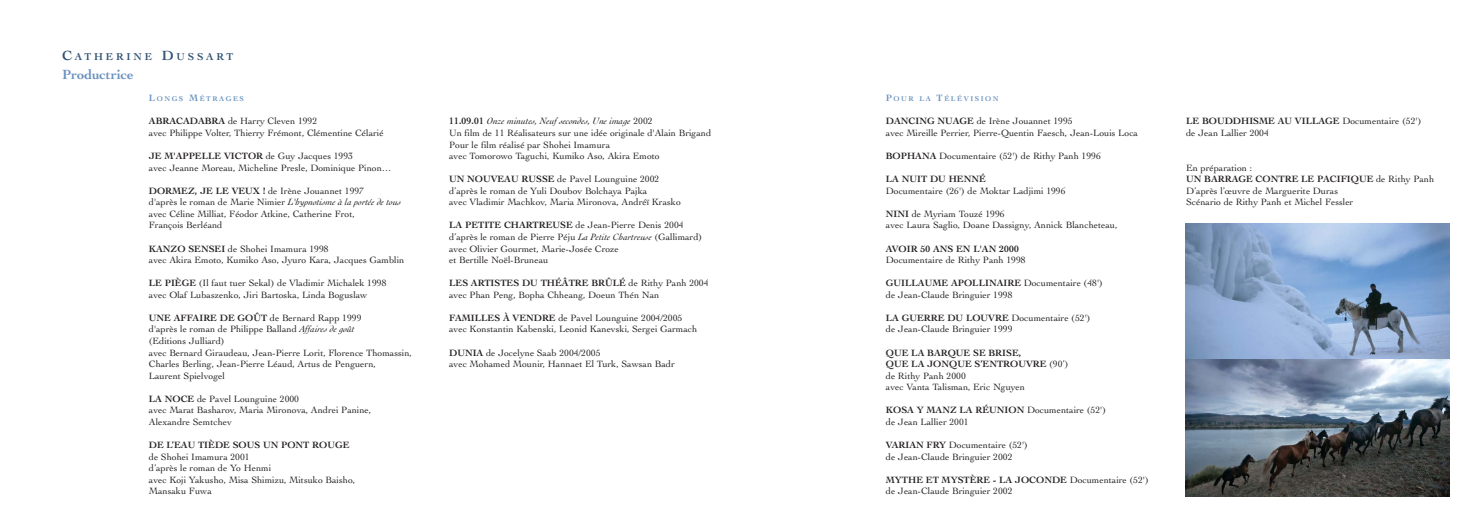
<style>
.page{position:relative;width:1474px;height:521px;background:#fff}
.page>*{position:absolute;margin:0;border:0;box-sizing:border-box;transform-origin:0 0}
.t1{font:700 14px "Cochin";color:#6890be}
.t2{font:700 10.5px "Cochin";letter-spacing:.27em;color:#315373}
.t3{font:9.62px/11.5px "Cochin";color:#231f20}
.t4{font:700 9.62px "Cochin";color:#231f20}
.t5{font:700 7.17px "Cochin";letter-spacing:.205em;color:#6890be}
.s1{font-size:14px}
.s2{font-size:9.62px}
.s3{font-weight:700}
.s4{font-style:italic}
</style>
<div class="page">
<img style="left:1185px;top:223px;width:264px;height:137px">
<svg style="left:1185px;top:360px;width:264px;height:136px;background:#656f7a"></svg>
<p class="t2" style="left:62px;top:52px;width:173px"><span class="s1">C</span>ATHERINE <span class="s1">D</span>USSART</p>
<h1 class="t1" style="left:62px;top:69px;width:73px">Productrice</h1>
<p class="t5" style="left:149px;top:96px;width:97px"><span class="s2">L</span>ONGS <span class="s2">M</span>ÉTRAGES</p>
<p class="t3" style="left:149px;top:116px;width:236px"><span class="s3">ABRACADABRA</span> de Harry Cleven 1992<br>avec Philippe Volter, Thierry Frémont, Clémentine Célarié</p>
<p class="t3" style="left:149px;top:151px;width:244px"><span class="s3">JE M'APPELLE VICTOR</span> de Guy Jacques 1993<br>avec Jeanne Moreau, Micheline Presle, Dominique Pinon…</p>
<p class="t3" style="left:149px;top:186px;width:254px"><span class="s3">DORMEZ, JE LE VEUX !</span> de Irène Jouannet 1997<br>d'après le roman de Marie Nimier <span class="s4">L'hypnotisme à la portée de tous </span>avec Céline Milliat, Féodor Atkine, Catherine Frot,<br>François Berléand</p>
<p class="t3" style="left:149px;top:243px;width:257px"><span class="s3">KANZO SENSEI</span> de Shohei Imamura 1998<br>avec Akira Emoto, Kumiko Aso, Jyuro Kara, Jacques Gamblin</p>
<p class="t3" style="left:149px;top:278px;width:239px"><span class="s3">LE PIÈGE</span> (Il faut tuer Sekal) de Vladimir Michalek 1998 avec Olaf Lubaszenko, Jiri Bartoska, Linda Boguslaw</p>
<p class="t3" style="left:149px;top:313px;width:264px"><span class="s3">UNE AFFAIRE DE GOÛT</span> de Bernard Rapp 1999<br>d'après le roman de Philippe Balland <span class="s4">Affaires de goût<br></span>(Editions Julliard)<br>avec Bernard Giraudeau, Jean-Pierre Lorit, Florence Thomassin, Charles Berling, Jean-Pierre Léaud, Artus de Penguern,<br>Laurent Spielvogel</p>
<p class="t3" style="left:149px;top:394px;width:224px"><span class="s3">LA NOCE</span> de Pavel Lounguine 2000<br>avec Marat Basharov, Maria Mironova, Andrei Panine,<br>Alexandre Semtchev</p>
<p class="t4" style="left:149px;top:441px;width:202px">DE L’EAU TIÈDE SOUS UN PONT ROUGE</p>
<p class="t3" style="left:149px;top:451px;width:208px">de Shohei Imamura 2001<br>d’après le roman de Yo Henmi<br>avec Koji Yakusho, Misa Shimizu, Mitsuko Baisho,<br>Mansaku Fuwa</p>
<p class="t3" style="left:449px;top:116px;width:263px"><span class="s3">11.09.01</span> <span class="s4">Onze minutes, Neuf secondes, Une image</span> 2002<br>Un film de 11 Réalisateurs sur une idée originale d'Alain Brigand Pour le film réalisé par Shohei Imamura<br>avec Tomorowo Taguchi, Kumiko Aso, Akira Emoto</p>
<p class="t3" style="left:449px;top:174px;width:233px"><span class="s3">UN NOUVEAU RUSSE</span> de Pavel Lounguine 2002 d’après le roman de Yuli Doubov Bolchaya Pajka<br>avec Vladimir Machkov, Maria Mironova, Andréï Krasko</p>
<p class="t3" style="left:449px;top:220px;width:255px"><span class="s3">LA PETITE CHARTREUSE</span> de Jean-Pierre Denis 2004 d’après le roman de Pierre Péju <span class="s4">La Petite Chartreuse</span> (Gallimard) avec Olivier Gourmet, Marie-Josée Croze<br>et Bertille Noël-Bruneau</p>
<p class="t3" style="left:449px;top:278px;width:261px"><span class="s3">LES ARTISTES DU THÉÂTRE BRÛLÉ</span> de Rithy Panh 2004 avec Phan Peng, Bopha Chheang, Doeun Thén Nan</p>
<p class="t3" style="left:449px;top:313px;width:250px"><span class="s3">FAMILLES À VENDRE</span> de Pavel Lounguine 2004/2005 avec Konstantin Kabenski, Leonid Kanevski, Sergei Garmach</p>
<p class="t3" style="left:449px;top:347px;width:227px"><span class="s3">DUNIA</span> de Jocelyne Saab 2004/2005<br>avec Mohamed Mounir, Hannaet El Turk, Sawsan Badr</p>
<p class="t5" style="left:885px;top:96px;width:114px"><span class="s2">P</span>OUR LA <span class="s2">T</span>ÉLÉVISION</p>
<p class="t3" style="left:885px;top:116px;width:254px"><span class="s3">DANCING NUAGE</span> de Irène Jouannet 1995<br>avec Mireille Perrier, Pierre-Quentin Faesch, Jean-Louis Loca</p>
<p class="t3" style="left:885px;top:151px;width:216px"><span class="s3">BOPHANA</span> Documentaire (52') de Rithy Panh 1996</p>
<p class="t4" style="left:885px;top:175px;width:101px">LA NUIT DU HENNÉ</p>
<p class="t3" style="left:885px;top:186px;width:181px">Documentaire (26') de Moktar Ladjimi 1996</p>
<p class="t3" style="left:885px;top:209px;width:233px"><span class="s3">NINI</span> de Myriam Touzé 1996<br>avec Laura Saglio, Doane Dassigny, Annick Blancheteau,</p>
<p class="t4" style="left:885px;top:245px;width:135px">AVOIR 50 ANS EN L'AN 2000</p>
<p class="t3" style="left:885px;top:255px;width:141px">Documentaire de Rithy Panh 1998</p>
<p class="t3" style="left:885px;top:278px;width:218px"><span class="s3">GUILLAUME APOLLINAIRE</span> Documentaire (48') de Jean-Claude Bringuier 1998</p>
<p class="t3" style="left:885px;top:313px;width:206px"><span class="s3">LA GUERRE DU LOUVRE</span> Documentaire (52') de Jean-Claude Bringuier 1999</p>
<p class="t3" style="left:885px;top:347px;width:184px"><span class="s3">QUE LA BARQUE SE BRISE,<br>QUE LA JONQUE S’ENTROUVRE</span> (90’) de Rithy Panh 2000<br>avec Vanta Talisman, Eric Nguyen</p>
<p class="t3" style="left:885px;top:405px;width:222px"><span class="s3">KOSA Y MANZ LA RÉUNION</span> Documentaire (52') de Jean Lallier 2001</p>
<p class="t3" style="left:885px;top:440px;width:144px"><span class="s3">VARIAN FRY</span> Documentaire (52') de Jean-Claude Bringuier 2002</p>
<p class="t3" style="left:885px;top:474px;width:264px"><span class="s3">MYTHE ET MYSTÈRE - LA JOCONDE</span> Documentaire (52') de Jean-Claude Bringuier 2002</p>
<p class="t3" style="left:1186px;top:116px;width:237px"><span class="s3">LE BOUDDHISME AU VILLAGE</span> Documentaire (52') de Jean Lallier 2004</p>
<p class="t3" style="left:1186px;top:163px;width:249px">En préparation :<br><span class="s3">UN BARRAGE CONTRE LE PACIFIQUE</span> de Rithy Panh D’après l’œuvre de Marguerite Duras<br>Scénario de Rithy Panh et Michel Fessler</p>
</div>
